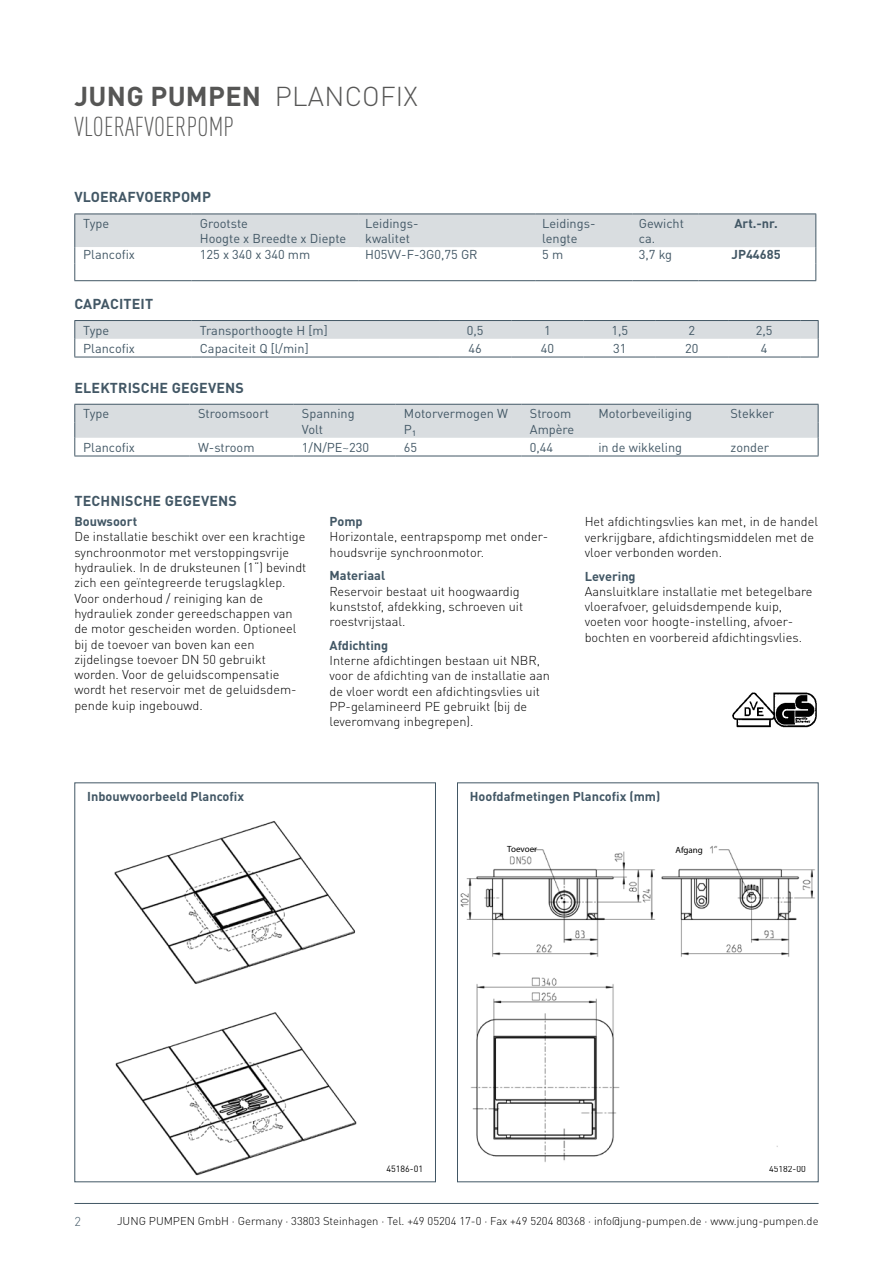
<style>
.page{position:relative;width:893px;height:1263px;background:#fff}
.page>*{position:absolute;margin:0;border:0;box-sizing:border-box;transform-origin:0 0}
.t1{font:300 condensed 27px/30px "DIN Pro";letter-spacing:.01em;color:#565655}
.t2{font:700 14.25px "DIN Pro";letter-spacing:.01em;color:#425765}
.t3{font:300 12.75px/15.3px "DIN Pro";color:#000}
.t4{font:12.75px/15px "DIN Pro";color:#425765}
.t5{font:700 12.75px "DIN Pro";color:#425765}
.t6{font:300 12.75px "DIN Pro";color:#425765}
.t7{font:300 11.25px "DIN Pro";color:#000}
.t8{font:9px "DIN Pro";color:#000}
.t9{font:9px "Myriad Pro";color:#000}
.s1{font-weight:700;font-stretch:normal}
.s2{font-stretch:normal}
.s3{font-weight:300}
</style>
<div class="page">
<hr style="left:74px;top:1203px;width:745px;height:1px;background:#425765">
<img style="left:114px;top:821px;width:243px;height:355px">
<div style="left:74px;top:782px;width:362px;height:400px;border:1px solid #425765"></div>
<img style="left:460px;top:845px;width:355px;height:317px">
<div style="left:457px;top:782px;width:362px;height:400px;border:1px solid #425765"></div>
<img style="left:732px;top:692px;width:85px;height:36px">
<svg style="left:74px;top:404px;width:745px;height:52px"></svg>
<hr style="left:74px;top:456px;width:116px;height:1px;background:#425765">
<hr style="left:190px;top:456px;width:103px;height:1px;background:#425765">
<hr style="left:293px;top:456px;width:102px;height:1px;background:#425765">
<hr style="left:395px;top:456px;width:60px;height:1px;background:#425765">
<hr style="left:455px;top:456px;width:66px;height:1px;background:#425765">
<hr style="left:521px;top:456px;width:69px;height:1px;background:#425765">
<hr style="left:590px;top:456px;width:132px;height:1px;background:#425765">
<hr style="left:722px;top:456px;width:96px;height:1px;background:#425765">
<svg style="left:74px;top:320px;width:745px;height:38px"></svg>
<svg style="left:74px;top:214px;width:742px;height:66px"></svg>
<hr style="left:74px;top:280px;width:117px;height:1px;background:#425765">
<hr style="left:191px;top:280px;width:168px;height:1px;background:#425765">
<hr style="left:359px;top:280px;width:177px;height:1px;background:#425765">
<hr style="left:536px;top:280px;width:96px;height:1px;background:#425765">
<hr style="left:632px;top:280px;width:66px;height:1px;background:#425765">
<hr style="left:698px;top:280px;width:118px;height:1px;background:#425765">
<h1 class="t1" style="left:75px;top:79px;width:345px"><span class="s1">JUNG PUMPEN</span> <span class="s2">plancofix<br></span>VLOERAFVOERPOMP</h1>
<p class="t2" style="left:74px;top:185px;width:136px">Vloerafvoerpomp</p>
<p class="t4" style="left:83px;top:215px;width:27px">Type</p>
<p class="t4" style="left:200px;top:215px;width:148px">Grootste<br>Hoogte x Breedte x Diepte</p>
<p class="t4" style="left:365px;top:215px;width:55px">Leidings&shy;kwalitet</p>
<p class="t4" style="left:542px;top:215px;width:55px">Leidings&shy;lengte</p>
<p class="t4" style="left:639px;top:215px;width:47px">Gewicht ca.</p>
<p class="t5" style="left:734px;top:213px;width:45px">Art.-nr.</p>
<p class="t4" style="left:83px;top:246px;width:53px">Plancofix</p>
<p class="t4" style="left:200px;top:246px;width:112px">125 x 340 x 340 mm</p>
<p class="t4" style="left:365px;top:246px;width:114px">H05VV-F-3G0,75 GR</p>
<p class="t4" style="left:542px;top:246px;width:23px">5 m</p>
<p class="t4" style="left:639px;top:246px;width:35px">3,7 kg</p>
<p class="t5" style="left:731px;top:244px;width:51px">JP44685</p>
<p class="t2" style="left:74px;top:292px;width:10px">Capa</p>
<p class="t2" style="left:110px;top:292px;width:42px">citeit</p>
<p class="t4" style="left:83px;top:321px;width:27px">Type</p>
<p class="t4" style="left:200px;top:321px;width:129px">Transporthoogte H [m]</p>
<p class="t4" style="left:467px;top:321px;width:18px">0,5</p>
<p class="t4" style="left:544px;top:321px;width:8px">1</p>
<p class="t4" style="left:611px;top:321px;width:18px">1,5</p>
<p class="t4" style="left:689px;top:321px;width:8px">2</p>
<p class="t4" style="left:756px;top:321px;width:18px">2,5</p>
<p class="t4" style="left:83px;top:339px;width:53px">Plancofix</p>
<p class="t4" style="left:200px;top:339px;width:110px">Capaciteit Q [l/min]</p>
<p class="t4" style="left:468px;top:339px;width:15px">46</p>
<p class="t4" style="left:541px;top:339px;width:15px">40</p>
<p class="t4" style="left:613px;top:339px;width:15px">31</p>
<p class="t4" style="left:685px;top:339px;width:15px">20</p>
<p class="t4" style="left:761px;top:339px;width:8px">4</p>
<p class="t2" style="left:74px;top:375px;width:171px">Elektrische gegevens</p>
<p class="t4" style="left:83px;top:405px;width:27px">Type</p>
<p class="t4" style="left:198px;top:405px;width:72px">Stroomsoort</p>
<p class="t4" style="left:302px;top:405px;width:54px">Spanning</p>
<p class="t4" style="left:404px;top:405px;width:106px">Motorvermogen W</p>
<p class="t4" style="left:530px;top:405px;width:43px">Stroom</p>
<p class="t4" style="left:598px;top:405px;width:95px">Motorbeveiliging</p>
<p class="t4" style="left:730px;top:405px;width:45px">Stekker</p>
<p class="t4" style="left:302px;top:420px;width:23px">Volt</p>
<p class="t4" style="left:404px;top:420px;width:14px">P1</p>
<p class="t4" style="left:530px;top:420px;width:46px">Ampère</p>
<p class="t4" style="left:83px;top:438px;width:53px">Plancofix</p>
<p class="t4" style="left:198px;top:438px;width:58px">W-stroom</p>
<p class="t4" style="left:302px;top:438px;width:69px">1/N/PE<span class="s3">~</span>230</p>
<p class="t4" style="left:404px;top:438px;width:15px">65</p>
<p class="t4" style="left:530px;top:438px;width:25px">0,44</p>
<p class="t4" style="left:598px;top:438px;width:85px">in de wikkeling</p>
<p class="t4" style="left:730px;top:438px;width:40px">zonder</p>
<p class="t2" style="left:74px;top:489px;width:164px">Technische gegevens</p>
<p class="t5" style="left:74px;top:511px;width:64px">Bouwsoort</p>
<p class="t3" style="left:74px;top:528px;width:233px">De installatie beschikt over een krachtige synchroonmotor met verstoppingsvrije hydrauliek. In de druksteunen (1“) bevindt zich een geïntegreerde terugslagklep.<br>Voor onderhoud / reiniging kan de hydrauliek zonder gereedschappen van de motor gescheiden worden. Optioneel bij de toevoer van boven kan een zijdelingse toevoer DN 50 gebruikt worden. Voor de geluidscompensatie wordt het reservoir met de geluidsdem&shy;pende kuip ingebouwd.</p>
<p class="t5" style="left:330px;top:511px;width:35px">Pomp</p>
<p class="t3" style="left:330px;top:528px;width:220px">Horizontale, eentrapspomp met onder&shy;houdsvrije synchroonmotor.</p>
<p class="t5" style="left:330px;top:565px;width:57px">Materiaal</p>
<p class="t3" style="left:330px;top:582px;width:195px">Reservoir bestaat uit hoogwaardig kunststof, afdekking, schroeven uit roestvrijstaal.</p>
<p class="t5" style="left:330px;top:634px;width:60px">Afdichting</p>
<p class="t3" style="left:330px;top:652px;width:222px">Interne afdichtingen bestaan uit NBR, voor de afdichting van de installatie aan de vloer wordt een afdichtingsvlies uit PP-gelamineerd PE gebruikt (bij de leveromvang inbegrepen).</p>
<p class="t3" style="left:585px;top:513px;width:235px">Het afdichtingsvlies kan met, in de handel verkrijgbare, afdichtingsmiddelen met de vloer verbonden worden.</p>
<p class="t5" style="left:585px;top:565px;width:53px">Levering</p>
<p class="t3" style="left:585px;top:582px;width:229px">Aansluitklare installatie met betegelbare vloerafvoer, geluidsdempende kuip, voeten voor hoogte-instelling, afvoer&shy;bochten en voorbereid afdichtingsvlies.</p>
<p class="t5" style="left:87px;top:785px;width:158px">I nbouwvoorbeeld Plancofix</p>
<p class="t5" style="left:470px;top:785px;width:192px">Hoofdafmetingen Plancofix (mm)</p>
<p class="t9" style="left:507px;top:843px;width:31px">Toevoer</p>
<p class="t9" style="left:676px;top:844px;width:29px">Afgang</p>
<p class="t6" style="left:74px;top:1211px;width:8px">2</p>
<p class="t8" style="left:386px;top:1161px;width:38px">45186-01</p>
<p class="t8" style="left:769px;top:1161px;width:38px">45182-00</p>
<p class="t7" style="left:117px;top:1212px;width:703px">JUN G PUMPEN GmbH · Germany · 33803 Steinhagen · Tel. +49 05204 17-0 · Fax +49 5204 80368 · info@jung-pumpen.de · www.jung-pumpen.de</p>
</div>
